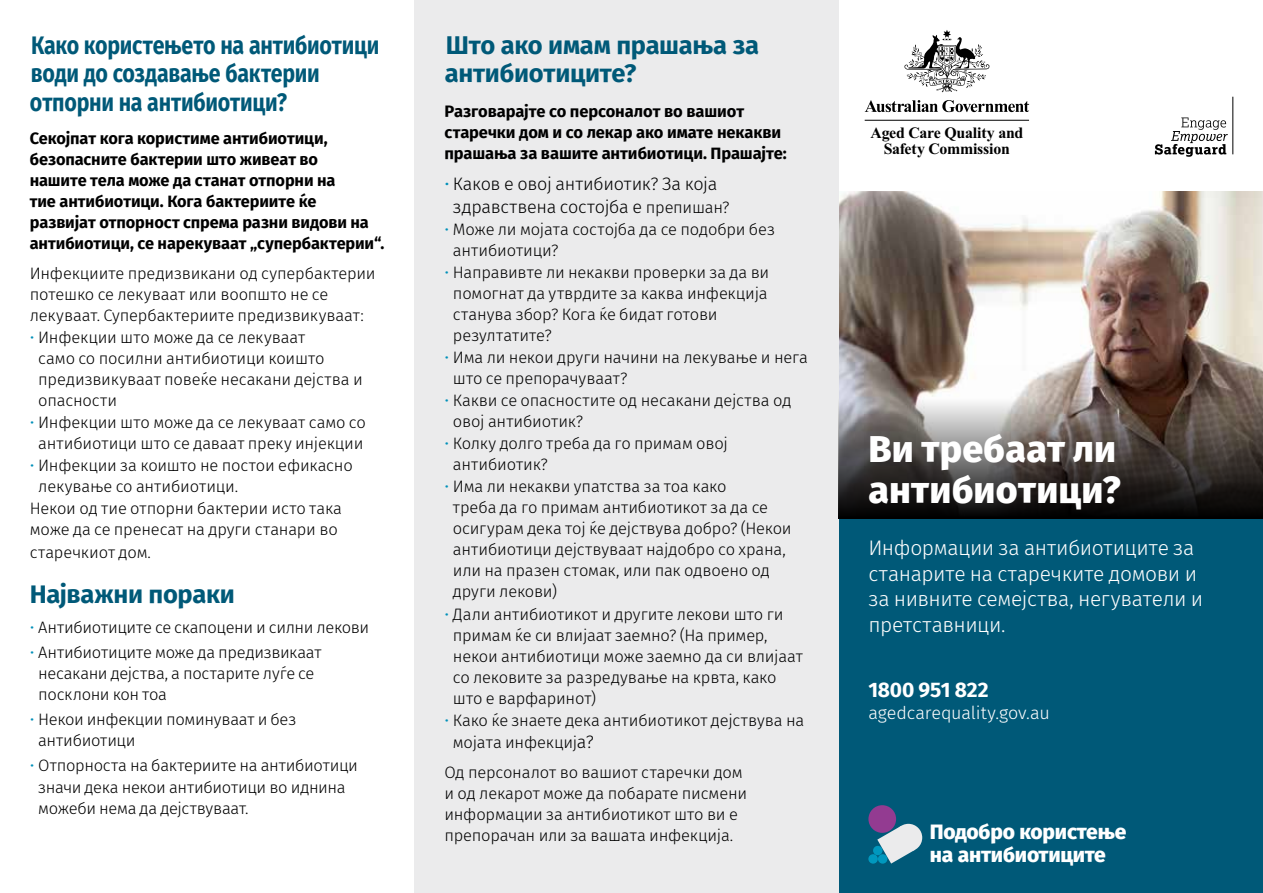
<style>
.page{position:relative;width:1263px;height:893px;background:#fff}
.page>*{position:absolute;margin:0;border:0;box-sizing:border-box;transform-origin:0 0}
.t1{font:800 37.5px/40.5px "Fira Sans";letter-spacing:.005em;color:#fff}
.t2{font:700 25.5px/28.5px "Fira Sans";letter-spacing:-.015em;color:#005978;scale:.84 1}
.t3{font:700 25.5px/28.5px "Fira Sans";letter-spacing:-.015em;color:#005978}
.t4{font:300 21px/25.5px "Fira Sans";letter-spacing:-.015em;color:#fff}
.t5{font:800 21px/22.5px "Fira Sans";letter-spacing:-.01em;color:#fff}
.t6{font:700 21px "Fira Sans";letter-spacing:-.005em;color:#fff}
.t7{font:300 18px/22.5px "Fira Sans";letter-spacing:-.015em;color:#000}
.t8{font:300 18px "Fira Sans";letter-spacing:-.005em;color:#fff}
.t9{font:300 16.5px/21px "Fira Sans";letter-spacing:-.01em;color:#000}
.t10{font:700 16.5px/21px "Fira Sans";letter-spacing:-.01em;color:#000}
.t11{font:700 15.9px/15.9px "Times New Roman";letter-spacing:-.015em;color:#000;text-align:center}
.s1{color:#0090b9}
.s2{font-size:16.5px}
.s3{font-size:18px}
</style>
<div class="page">
<img style="left:839px;top:191px;width:424px;height:175px">
<div style="left:839px;top:519px;width:424px;height:374px;background:#005978"></div>
<div style="left:414px;top:0;width:425px;height:893px;background:#ebebec"></div>
<svg style="left:865px;top:100px;width:164px;height:12px"></svg>
<svg style="left:904px;top:30px;width:85px;height:62px"></svg>
<hr style="left:865px;top:120px;width:164px;height:1px;background:#000">
<svg style="left:839px;top:366px;width:424px;height:153px;background:#5d5652"></svg>
<hr style="left:1232px;top:97px;width:1px;height:57px;background:#000">
<svg style="left:1155px;top:118px;width:73px;height:39px"></svg>
<div style="left:868px;top:805px;width:28px;height:28px;background:#933b91;border-radius:50%"></div>
<div style="left:868px;top:854px;width:10px;height:10px;background:#0098be;border-radius:50%"></div>
<div style="left:873px;top:846px;width:9px;height:9px;background:#0098be;border-radius:50%"></div>
<svg style="left:877px;top:826px;width:38px;height:38px"></svg>
<div style="left:894px;top:824px;width:28px;height:27px;background:#ebebec;border-radius:50%"></div>
<h2 class="t2" style="left:30px;top:29px;width:418px">Како користењето на антибиотици води до создавање бактерии отпорни на антибиотици?</h2>
<p class="t10" style="left:30px;top:127px;width:356px">Секојпат кога користиме антибиотици, безопасните бактерии што живеат во<br>нашите тела може да станат отпорни на<br>тие антибиотици. Кога бактериите ќе развијат отпорност спрема разни видови на антибиотици, се нарекуваат „супербактерии“.</p>
<p class="t9" style="left:30px;top:263px;width:347px">Инфекциите предизвикани од супербактерии потешко се лекуваат или воопшто не се лекуваат. Супербактериите предизвикуваат:</p>
<p class="t9" style="left:38px;top:327px;width:326px;text-indent:-8px"><span class="s1">•</span> Инфекции што може да се лекуваат<br>само со посилни антибиотици коишто предизвикуваат повеќе несакани дејства и опасности</p>
<p class="t9" style="left:30px;top:412px;width:338px;text-align:center"><span class="s1">•</span> Инфекции што може да се лекуваат само со антибиотици што се даваат преку инјекции</p>
<p class="t9" style="left:30px;top:455px;width:324px"><span class="s1">•</span> Инфекции за коишто не постои ефикасно</p>
<p class="t9" style="left:38px;top:476px;width:201px">лекување со антибиотици.</p>
<p class="t9" style="left:30px;top:498px;width:314px">Некои од тие отпорни бактерии исто така</p>
<p class="t9" style="left:30px;top:519px;width:309px">може да се пренесат на други станари во</p>
<p class="t9" style="left:30px;top:541px;width:123px">старечкиот дом.</p>
<h2 class="t3" style="left:30px;top:578px;width:207px">Најважни пораки</h2>
<p class="t9" style="left:30px;top:616px;width:341px"><span class="s1">•</span> Антибиотиците се скапоцени и силни лекови</p>
<p class="t9" style="left:38px;top:642px;width:285px;text-indent:-8px"><span class="s1">•</span> Антибиотиците може да предизвикаат несакани дејства, а постарите луѓе се посклони кон тоа</p>
<p class="t9" style="left:38px;top:709px;width:260px;text-indent:-8px"><span class="s1">•</span> Некои инфекции поминуваат и без антибиотици</p>
<p class="t9" style="left:38px;top:755px;width:321px;text-indent:-8px"><span class="s1">•</span> Отпорноста на бактериите на антибиотици значи дека некои антибиотици во иднина можеби нема да дејствуваат.</p>
<h2 class="t3" style="left:445px;top:29px;width:316px">Што ако имам прашања за антибиотиците?</h2>
<p class="t10" style="left:444px;top:100px;width:344px">Разговарајте со персоналот во вашиот старечки дом и со лекар ако имате некакви прашања за вашите антибиотици. Прашајте:</p>
<p class="t7" style="left:453px;top:173px;width:278px;text-indent:-8px"><span class="s1">•</span> Каков е овој антибиотик? За која здравствена состојба е <span class="s2">препишан?</span></p>
<p class="t9" style="left:453px;top:219px;width:324px;text-indent:-8px"><span class="s1">•</span> Може ли мојата состојба да се подобри без антибиотици?</p>
<p class="t9" style="left:453px;top:262px;width:318px;text-indent:-8px"><span class="s1">•</span> Направивте ли некакви проверки за да ви помогнат да утврдите за каква инфекција станува збор? Кога ќе бидат готови резултатите?</p>
<p class="t9" style="left:453px;top:347px;width:357px;text-indent:-8px"><span class="s1">•</span> Има ли некои други начини на лекување и нега што се препорачуваат?</p>
<p class="t9" style="left:453px;top:390px;width:340px;text-indent:-8px"><span class="s1">•</span> Какви се опасностите од несакани дејства од овој антибиотик?</p>
<p class="t9" style="left:453px;top:433px;width:277px;text-indent:-8px"><span class="s1">•</span> Колку долго треба да го примам овој антибиотик?</p>
<p class="t9" style="left:453px;top:476px;width:340px;text-indent:-8px"><span class="s1">•</span> Има ли некакви упатства за тоа како<br>треба да го примам антибиотикот за да се осигурам дека тој ќе дејствува добро? (Некои антибиотици дејствуваат најдобро со храна, или на празен стомак, или пак одвоено од други лекови)</p>
<p class="t9" style="left:453px;top:603px;width:352px;text-indent:-8px"><span class="s1">•</span> Дали антибиотикот и другите лекови што ги примам ќе си влијаат заемно? (На пример, некои антибиотици може заемно да си влијаат со лековите за разредување на крвта, како што е варфаринот)</p>
<p class="t9" style="left:453px;top:708px;width:353px;line-height:22.5px;text-indent:-8px"><span class="s1">•</span> Како ќе знаете дека антибиотикот дејствува на мојата инфекциј<span class="s3">а?</span></p>
<p class="t9" style="left:444px;top:761px;width:304px">Од персоналот во вашиот старечки дом и од лекарот може да побарате писмени информации за антибиотикот што ви е препорачан или за вашата инфекција.</p>
<p class="t11" style="left:870px;top:125px;width:154px">Aged Care Quality and<br>Safety Commission</p>
<h1 class="t1" style="left:868px;top:426px;width:254px">Ви требаат ли антибиотици?</h1>
<p class="t4" style="left:868px;top:535px;width:336px">Информации за антибиотиците за станарите на старечките домови и за нивните семејства, негуватели и претставници.</p>
<p class="t6" style="left:868px;top:672px;width:122px">1800 951 822</p>
<p class="t8" style="left:868px;top:700px;width:183px">agedcarequality.gov.au</p>
<p class="t5" style="left:930px;top:819px;width:198px">Подобро користење на антибиотиците</p>
</div>
